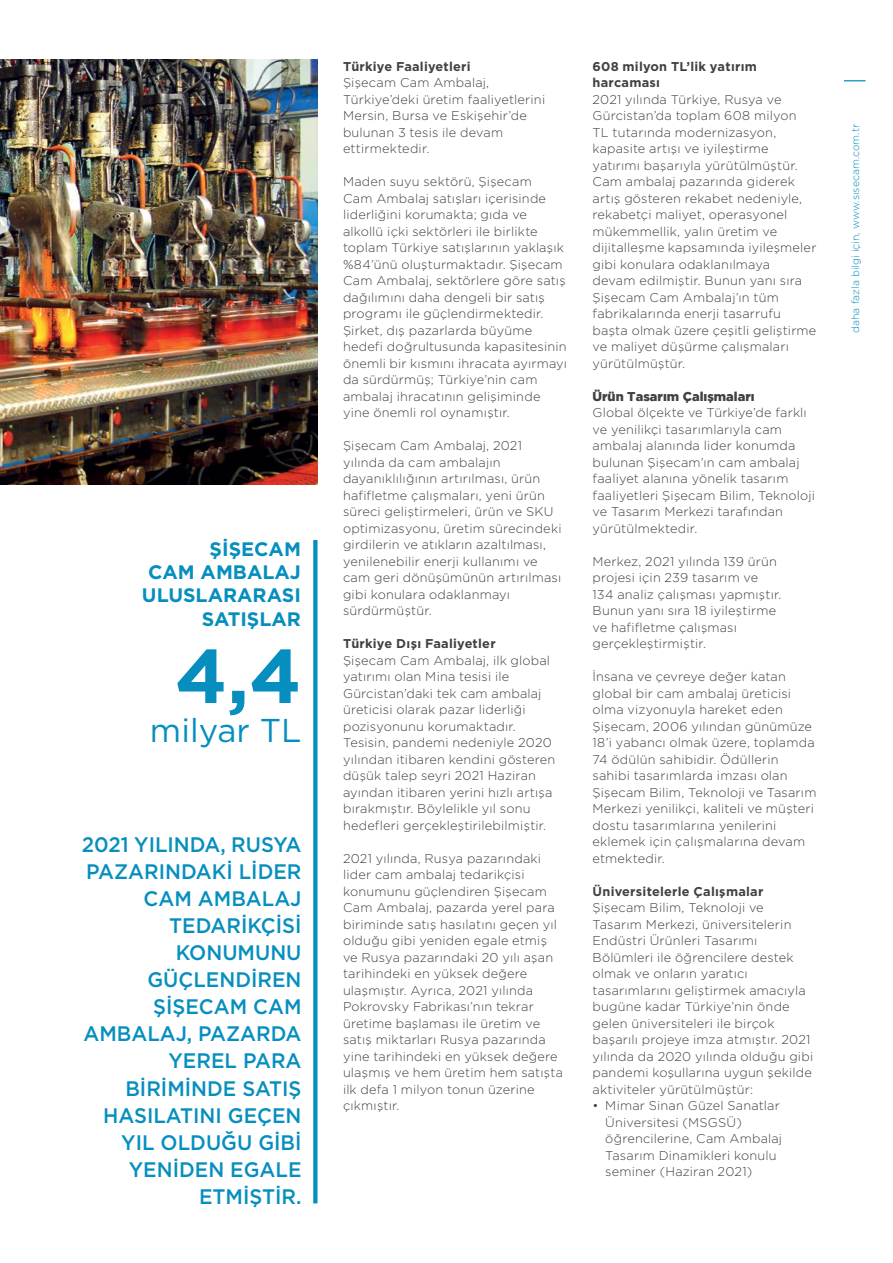
<style>
.page{position:relative;width:893px;height:1263px;background:#fff}
.page>*{position:absolute;margin:0;border:0;box-sizing:border-box;transform-origin:0 0}
.t1{font:700 76.05px "Gotham";color:#068fbe}
.t2{font:33px "Gotham";color:#068fbe}
.t3{font:500 21px/27px "Gotham";color:#068fbe;text-align:right;scale:.96 1}
.t4{font:700 19.5px/23.4px "Gotham";color:#068fbe;text-align:right}
.t5{font:300 12.75px/16.5px "Gotham";letter-spacing:.015em;color:#414042}
.t6{font:700 12.75px/16.5px "Gotham";letter-spacing:.02em;color:#414042}
.t7{font:900 12.75px "Gotham";color:#414042}
.t8{font:300 10.5px "Gotham";color:#068fbe}
</style>
<div class="page">
<svg style="left:844px;top:80px;width:21px;height:1px"></svg>
<img style="left:0;top:60px;width:317px;height:425px">
<svg style="left:313px;top:540px;width:4px;height:663px;background:#1596c2"></svg>
<h3 class="t4" style="left:142px;top:537px;width:160px">ŞİŞECAM<br>CAM AMBALAJ<br>ULUSLARARASI<br>SATIŞLAR</h3>
<h1 class="t1" style="left:175px;top:626px;width:128px">4,4</h1>
<h2 class="t2" style="left:150px;top:709px;width:153px">milyar TL</h2>
<h3 class="t3" style="left:82px;top:831px;width:230px">2021 YILINDA, RUSYA<br>PAZARINDAKİ LİDER<br>CAM AMBALAJ<br>TEDARİKÇİSİ<br>KONUMUNU<br>GÜÇLENDİREN<br>ŞİŞECAM CAM<br>AMBALAJ, PAZARDA<br>YEREL PARA<br>BİRİMİNDE SATIŞ<br>HASILATINI GEÇEN<br>YIL OLDUĞU GİBİ<br>YENİDEN EGALE<br>ETMİŞTİR.</h3>
<p class="t6" style="left:343px;top:58px;width:129px">Türkiye Faaliyetleri</p>
<p class="t5" style="left:343px;top:74px;width:204px">Şişecam Cam Ambalaj,<br>Türkiye’deki üretim faaliyetlerini<br>Mersin, Bursa ve Eskişehir’de bulunan 3 tesis ile devam ettirmektedir.</p>
<p class="t5" style="left:343px;top:173px;width:225px">Maden suyu sektörü, Şişecam<br>Cam Ambalaj satışları içerisinde liderliğini korumakta; gıda ve alkollü içki sektörleri ile birlikte toplam Türkiye satışlarının yaklaşık %84’ünü oluşturmaktadır. Şişecam Cam Ambalaj, sektörlere göre satış dağılımını daha dengeli bir satış programı ile güçlendirmektedir.<br>Şirket, dış pazarlarda büyüme hedefi doğrultusunda kapasitesinin önemli bir kısmını ihracata ayırmayı da sürdürmüş; Türkiye’nin cam ambalaj ihracatının gelişiminde yine önemli rol oynamıştır.</p>
<p class="t5" style="left:343px;top:437px;width:220px">Şişecam Cam Ambalaj, 2021 yılında da cam ambalajın dayanıklılığının artırılması, ürün hafifletme çalışmaları, yeni ürün süreci geliştirmeleri, ürün ve SKU optimizasyonu, üretim sürecindeki girdilerin ve atıkların azaltılması, yenilenebilir enerji kullanımı ve cam geri dönüşümünün artırılması gibi konulara odaklanmayı sürdürmüştür.</p>
<p class="t6" style="left:343px;top:635px;width:154px">Türkiye Dışı Faaliyetler</p>
<p class="t5" style="left:343px;top:651px;width:214px">Şişecam Cam Ambalaj, ilk global yatırımı olan Mina tesisi ile Gürcistan’daki tek cam ambalaj üreticisi olarak pazar liderliği pozisyonunu korumaktadır.<br>Tesisin, pandemi nedeniyle 2020 yılından itibaren kendini gösteren düşük talep seyri 2021 Haziran ayından itibaren yerini hızlı artışa bırakmıştır. Böylelikle yıl sonu hedefleri gerçekleştirilebilmiştir.</p>
<p class="t5" style="left:343px;top:849px;width:222px">2021 yılında, Rusya pazarındaki lider cam ambalaj tedarikçisi konumunu güçlendiren Şişecam<br>Cam Ambalaj, pazarda yerel para biriminde satış hasılatını geçen yıl olduğu gibi yeniden egale etmiş ve Rusya pazarındaki 20 yılı aşan tarihindeki en yüksek değere ulaşmıştır. Ayrıca, 2021 yılında<br>Pokrovsky Fabrikası’nın tekrar üretime başlaması ile üretim ve satış miktarları Rusya pazarında yine tarihindeki en yüksek değere ulaşmış ve hem üretim hem satışta ilk defa 1 milyon tonun üzerine çıkmıştır.</p>
<p class="t6" style="left:592px;top:58px;width:166px">608 milyon TL’lik yatırım harcaması</p>
<p class="t5" style="left:592px;top:90px;width:225px">2021 yılında Türkiye, Rusya ve<br>Gürcistan’da toplam 608 milyon<br>TL tutarında modernizasyon, kapasite artışı ve iyileştirme yatırımı başarıyla yürütülmüştür.<br>Cam ambalaj pazarında giderek artış gösteren rekabet nedeniyle, rekabetçi maliyet, operasyonel mükemmellik, yalın üretim ve dijitalleşme kapsamında iyileşmeler gibi konulara odaklanılmaya devam edilmiştir. Bunun yanı sıra<br>Şişecam Cam Ambalaj’ın tüm fabrikalarında enerji tasarrufu başta olmak üzere çeşitli geliştirme ve maliyet düşürme çalışmaları yürütülmüştür.</p>
<p class="t7" style="left:592px;top:389px;width:164px">Ürün Tasarım Çalışmaları</p>
<p class="t5" style="left:592px;top:404px;width:224px">Global ölçekte ve Türkiye’de farklı ve yenilikçi tasarımlarıyla cam ambalaj alanında lider konumda bulunan Şişecam’ın cam ambalaj faaliyet alanına yönelik tasarım faaliyetleri Şişecam Bilim, Teknoloji ve Tasarım Merkezi tarafından yürütülmektedir.</p>
<p class="t5" style="left:592px;top:552px;width:190px">Merkez, 2021 yılında 139 ürün projesi için 239 tasarım ve<br>134 analiz çalışması yapmıştır.<br>Bunun yanı sıra 18 iyileştirme ve hafifletme çalışması gerçekleştirmiştir.</p>
<p class="t5" style="left:592px;top:668px;width:225px">İnsana ve çevreye değer katan global bir cam ambalaj üreticisi olma vizyonuyla hareket eden<br>Şişecam, 2006 yılından günümüze<br>18’i yabancı olmak üzere, toplamda<br>74 ödülün sahibidir. Ödüllerin sahibi tasarımlarda imzası olan<br>Şişecam Bilim, Teknoloji ve Tasarım<br>Merkezi yenilikçi, kaliteli ve müşteri dostu tasarımlarına yenilerini eklemek için çalışmalarına devam etmektedir.</p>
<p class="t6" style="left:592px;top:883px;width:172px">Üniversitelerle Çalışmalar</p>
<p class="t5" style="left:592px;top:899px;width:222px">Şişecam Bilim, Teknoloji ve<br>Tasarım Merkezi, üniversitelerin<br>Endüstri Ürünleri Tasarımı<br>Bölümleri ile öğrencilere destek olmak ve onların yaratıcı tasarımlarını geliştirmek amacıyla bugüne kadar Türkiye’nin önde gelen üniversiteleri ile birçok başarılı projeye imza atmıştır. 2021 yılında da 2020 yılında olduğu gibi pandemi koşullarına uygun şekilde aktiviteler yürütülmüştür:</p>
<p class="t5" style="left:605px;top:1097px;width:178px;text-indent:-13px">• Mimar Sinan Güzel Sanatlar<br>Üniversitesi (MSGSÜ) öğrencilerine, Cam Ambalaj<br>Tasarım Dinamikleri konulu seminer (Haziran 2021)</p>
<p class="t8" style="left:849px;top:333px;width:211px;rotate:-90deg">daha fazla bilgi için, www.sısecam.com.tr</p>
</div>
